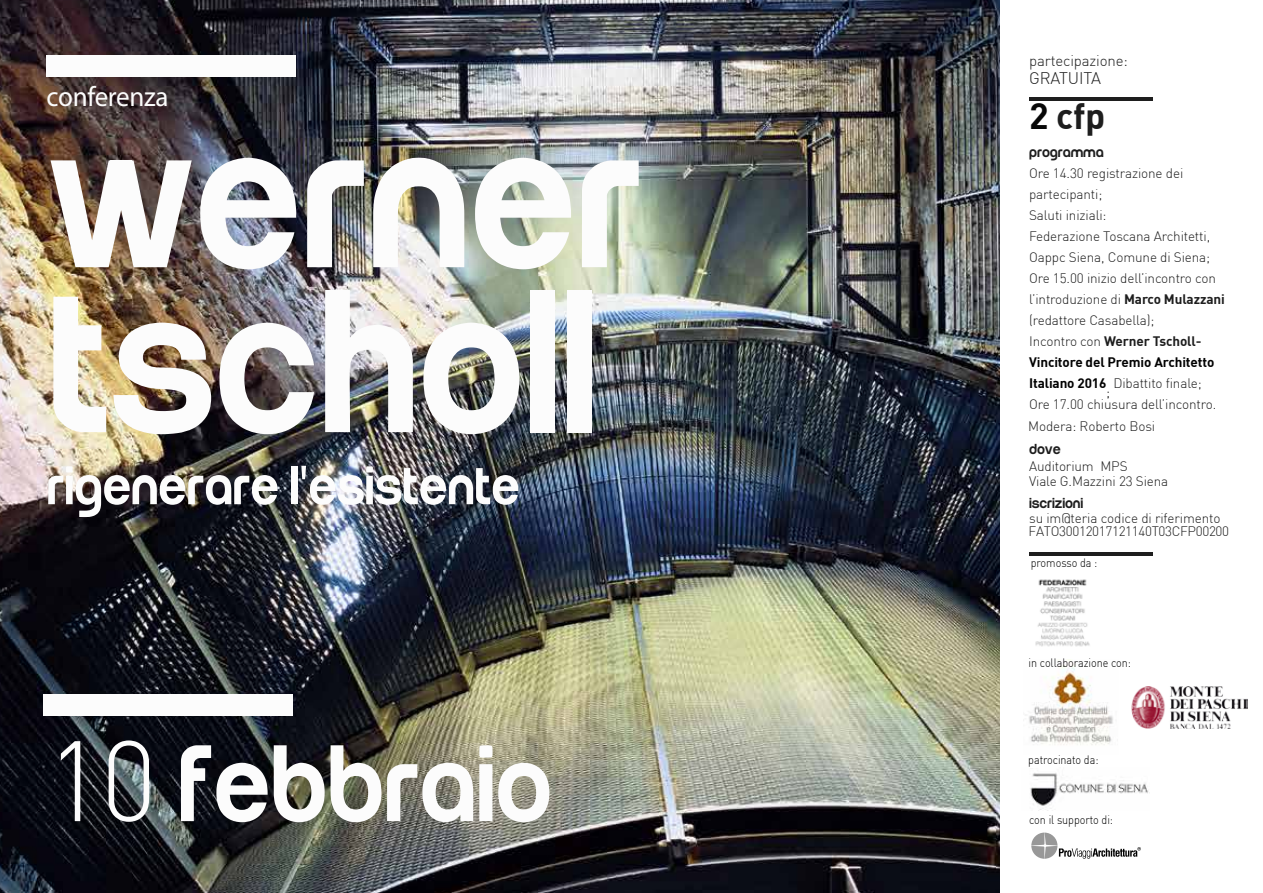
<style>
.page{position:relative;width:1263px;height:893px;background:#fff}
.page>*{position:absolute;margin:0;border:0;box-sizing:border-box;transform-origin:0 0}
.t1{font:500 210.6px/164.9px "Run";letter-spacing:-.01em;color:#fcfcfc;scale:.96 1}
.t2{font:500 112.35px "Run";letter-spacing:-.01em;color:#fcfcfc;scale:.96 1}
.t3{font:500 56.1px "Run";letter-spacing:-.01em;color:#fcfcfc;scale:.96 1}
.t4{font:700 36px "DIN";color:#1e1e1e}
.t5{font:28.05px "Myriad Pro";letter-spacing:-.01em;color:#fcfcfc;scale:.96 1}
.t6{font:300 16.5px "DIN";letter-spacing:-.01em;color:#1e1e1e}
.t7{font:500 15px "Run";letter-spacing:-.005em;color:#1e1e1e}
.t8{font:300 15px "DIN";letter-spacing:-.01em;color:#1e1e1e}
.t9{font:300 13.5px/21px "DIN";letter-spacing:-.01em;color:#1e1e1e}
.t10{font:300 13.5px "DIN";color:#020202}
.t11{font:300 12px "DIN";letter-spacing:-.005em;color:#000;scale:.9 1}
.s1{font-family:"Myriad Pro";font-weight:400}
.s2{font-family:"DIN";font-weight:300}
.s3{color:#070707}
.s4{font-weight:700}
.s5{font-weight:700;color:#020202}
</style>
<div class="page">
<svg style="left:1031px;top:833px;width:110px;height:26px"></svg>
<img style="left:1025px;top:659px;width:88px;height:86px">
<img style="left:1035px;top:579px;width:55px;height:68px">
<img style="left:1030px;top:773px;width:120px;height:37px">
<img style="left:0;top:0;width:999px;height:893px">
<div style="left:46px;top:56px;width:250px;height:21px;background:#fcfcfc"></div>
<div style="left:44px;top:695px;width:248px;height:21px;background:#fcfcfc"></div>
<hr style="left:1029px;top:98px;width:123px;height:3px;background:#1e1e1e">
<hr style="left:1029px;top:552px;width:123px;height:3px;background:#1e1e1e">
<img style="left:1131px;top:686px;width:116px;height:42px">
<h3 class="t5" style="left:46px;top:79px;width:129px">conferenza</h3>
<h1 class="t1" style="left:46px;top:134px;width:624px">werner tscholl</h1>
<h3 class="t3" style="left:46px;top:464px;width:495px">RIGENERARE L<span class="s1">'</span>esistente</h3>
<h2 class="t2" style="left:46px;top:741px;width:528px"><span class="s2">10</span> febbraio</h2>
<p class="t8" style="left:1029px;top:52px;width:100px">partecipazione:</p>
<p class="t6" style="left:1029px;top:68px;width:74px">GRATUITA</p>
<h3 class="t4" style="left:1029px;top:92px;width:78px"><span class="s3">2</span> cfp</h3>
<p class="t7" style="left:1029px;top:146px;width:76px">programma</p>
<p class="t9" style="left:1029px;top:163px;width:197px">Ore 14.30 registrazione dei partecipanti;<br>Saluti iniziali:<br>Federazione Toscana Architetti,<br>Oappc Siena, Comune di Siena;<br>Ore 15.00 inizio dell’incontro con l’introduzione di <span class="s4">Marco Mulazzani </span>(redattore Casabella);<br>Incontro con <span class="s4">Werner Tscholl-<br></span><span class="s5">Vincitore del Premio Architetto<br>Italiano 2016</span></p>
<p class="t10" style="left:1106px;top:384px;width:5px">;</p>
<p class="t9" style="left:1029px;top:373px;width:189px;text-indent:84px">Dibattito finale;<br>Ore 17.00 chiusura dell’incontro.</p>
<p class="t7" style="left:1029px;top:443px;width:33px">dove</p>
<p class="t9" style="left:1029px;top:458px;width:141px;line-height:15px">Auditorium MPS<br>Viale G.Mazzini 23 Siena</p>
<p class="t7" style="left:1029px;top:497px;width:56px">iscrizioni</p>
<p class="t9" style="left:1029px;top:508px;width:193px">su im@teria codice di riferimento</p>
<p class="t9" style="left:1028px;top:415px;width:129px">Modera: Roberto Bosi</p>
<p class="t9" style="left:1028px;top:521px;width:202px">FATO30012017121140T03CFP00200</p>
<p class="t11" style="left:1031px;top:555px;width:75px">promosso da :</p>
<p class="t11" style="left:1028px;top:655px;width:115px">in collaborazione con:</p>
<p class="t11" style="left:1028px;top:752px;width:80px">patrocinato da:</p>
<p class="t11" style="left:1029px;top:813px;width:95px">con il supporto di:</p>
</div>
